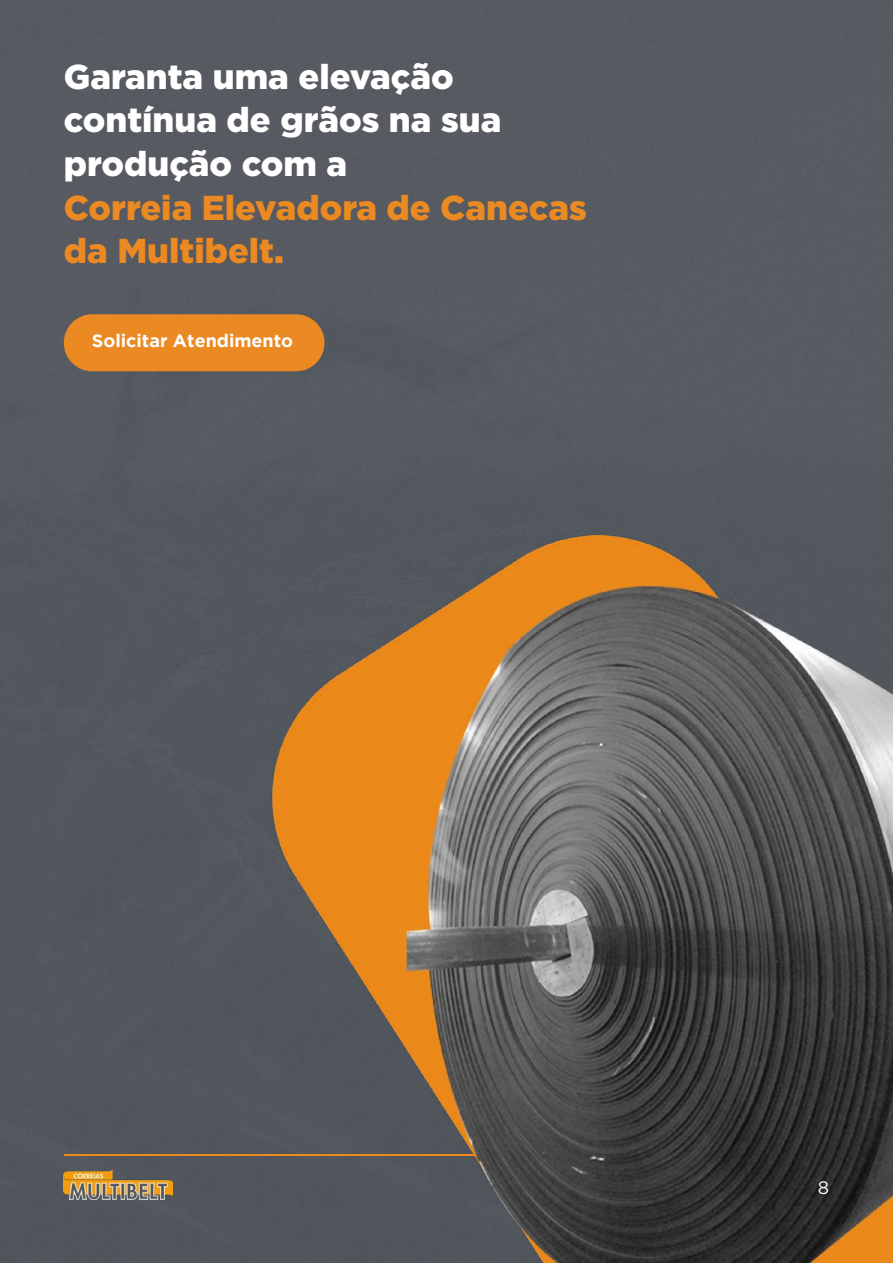
<style>
.page{position:relative;width:893px;height:1263px;background:#565a61}
.page>*{position:absolute;margin:0;border:0;box-sizing:border-box;transform-origin:0 0}
.t1{font:900 34.5px/43.5px "Gotham";color:#fff}
.t2{font:900 34.5px/43.5px "Gotham";color:#eb8923}
.t3{font:700 18px "Gotham";color:#fff}
.t4{font:18px "Gotham";color:#fff}
</style>
<div class="page">
<hr style="left:65px;top:1154px;width:763px;height:1px;background:#eb8923">
<img style="left:64px;top:1169px;width:109px;height:30px">
<img style="left:178px;top:536px;width:715px;height:727px">
<div style="left:64px;top:314px;width:261px;height:57px;background:#eb8923;border-radius:28px"></div>
<p class="t1" style="left:64px;top:54px;width:439px">Garanta uma elevação contínua de grãos na sua produção com a</p>
<p class="t2" style="left:64px;top:185px;width:525px">Correia Elevadora de Canecas da Multibelt.</p>
<p class="t3" style="left:92px;top:330px;width:203px">Solicitar Atendimento</p>
<p class="t4" style="left:818px;top:1176px;width:13px">8</p>
</div>
